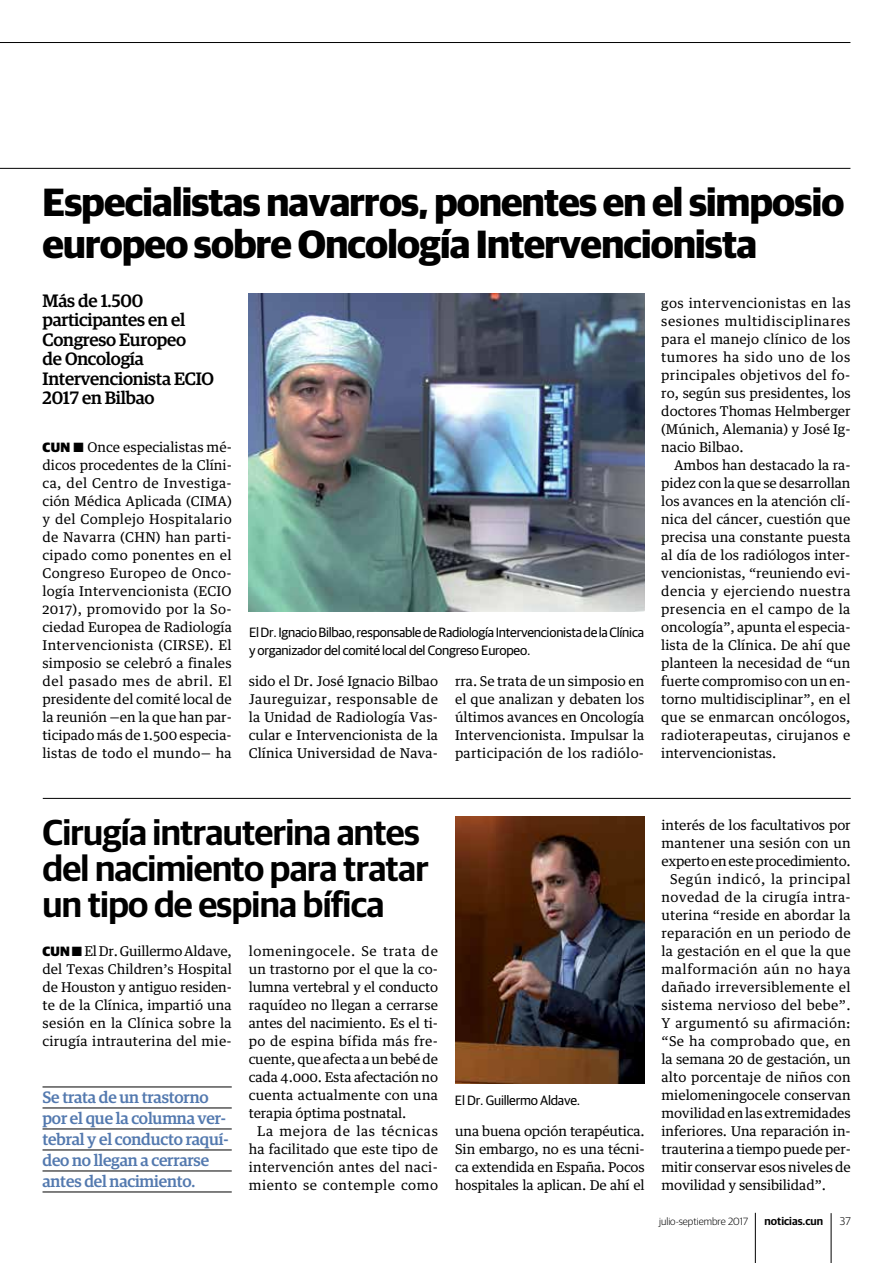
<style>
.page{position:relative;width:893px;height:1263px;background:#fff}
.page>*{position:absolute;margin:0;border:0;box-sizing:border-box;transform-origin:0 0}
.t1{font:700 39.45px/42px "Guardian Sans";letter-spacing:-.02em;color:#000}
.t2{font:600 36px/36px "Guardian Sans";letter-spacing:-.02em;color:#000}
.t3{font:500 18px/19.5px "Guardian Egyp";letter-spacing:-.015em;color:#000}
.t4{font:500 16.5px/21px "Guardian Egyp";letter-spacing:-.01em;color:#5379af}
.t5{font:13.5px/18px "Guardian Text Egyp";letter-spacing:.005em;color:#000;text-align:justify}
.t6{font:13.5px/18px "Guardian Sans";letter-spacing:-.015em;color:#000}
.t7{font:13.5px "Guardian Text Egyp";letter-spacing:.025em;color:#000}
.t8{font:13.5px "Guardian Text Egyp";letter-spacing:-.02em;color:#000}
.t9{font:13.5px "Guardian Text Egyp";letter-spacing:.04em;color:#000}
.t10{font:13.5px "Guardian Text Egyp";letter-spacing:.045em;color:#000}
.t11{font:13.5px "Guardian Text Egyp";letter-spacing:.03em;color:#000}
.t12{font:600 11.25px "Guardian Sans";color:#000}
.t13{font:300 11.25px "Guardian Sans";color:#000}
.t14{font:300 10.5px "Guardian Sans";color:#000}
.s1{font-family:"Guardian Sans";font-weight:900}
</style>
<div class="page">
<img style="left:249px;top:293px;width:395px;height:318px">
<hr style="left:831px;top:1213px;width:1px;height:50px;background:#000">
<hr style="left:755px;top:1213px;width:1px;height:50px;background:#000">
<hr style="left:43px;top:1087px;width:189px;height:1px;background:#000">
<hr style="left:43px;top:1108px;width:189px;height:1px;background:#000">
<hr style="left:43px;top:1129px;width:189px;height:1px;background:#000">
<hr style="left:43px;top:1150px;width:189px;height:1px;background:#000">
<hr style="left:43px;top:1171px;width:189px;height:1px;background:#000">
<hr style="left:43px;top:1192px;width:189px;height:1px;background:#000">
<hr style="left:0;top:168px;width:850px;height:1px;background:#000">
<hr style="left:0;top:42px;width:850px;height:1px;background:#000">
<hr style="left:43px;top:798px;width:808px;height:1px;background:#000">
<img style="left:455px;top:817px;width:189px;height:266px">
<h1 class="t1" style="left:43px;top:178px;width:803px">Especialistas navarros, ponentes en el simposio europeo sobre Oncología Intervencionista</h1>
<h3 class="t3" style="left:43px;top:289px;width:173px">Más de 1.500 participantes en el<br>Congreso Europeo<br>de Oncología<br>Intervencionista ECIO<br>2017 en Bilbao</h3>
<p class="t5" style="left:43px;top:437px;width:191px"><span class="s1">CUN</span> ■ Once especialistas mé&shy;dicos procedentes de la Clíni&shy;ca, del Centro de Investiga&shy;ción Médica Aplicada (CIMA) y del Complejo Hospitalario de Navarra (CHN) han parti&shy;cipado como ponentes en el Congreso Europeo de Onco&shy;logía Intervencionista (ECIO 2017), promovido por la So&shy;ciedad Europea de Radiología Intervencionista (CIRSE). El simposio se celebró a finales del pasado mes de abril. El presidente del comité local de la reunión —en la que han par&shy;ticipado más de 1.500 especia&shy;listas de todo el mundo— ha</p>
<p class="t6" style="left:249px;top:622px;width:397px">El Dr. Ignacio Bilbao, responsable de Radiología Intervencionista de la Clínica y organizador del comité local del Congreso Europeo.</p>
<p class="t5" style="left:249px;top:671px;width:191px">sido el Dr. José Ignacio Bilbao Jaureguizar, responsable de la Unidad de Radiología Vas&shy;cular e Intervencionista de la Clínica Universidad de Nava-</p>
<p class="t5" style="left:455px;top:671px;width:191px">rra. Se trata de un simposio en el que analizan y debaten los últimos avances en Oncología Intervencionista. Impulsar la participación de los radiólo-</p>
<p class="t5" style="left:661px;top:293px;width:191px">gos intervencionistas en las sesiones multidisciplinares para el manejo clínico de los tumores ha sido uno de los principales objetivos del fo&shy;ro, según sus presidentes, los doctores Thomas Helmberger (Múnich, Alemania) y José Ig&shy;nacio Bilbao.</p>
<p class="t5" style="left:661px;top:455px;width:191px;text-indent:13px">Ambos han destacado la ra&shy;pidez con la que se desarrollan los avances en la atención clí&shy;nica del cáncer, cuestión que precisa una constante puesta al día de los radiólogos inter&shy;vencionistas, “reuniendo evi&shy;dencia y ejerciendo nuestra presencia en el campo de la oncología”, apunta el especia&shy;lista de la Clínica. De ahí que planteen la necesidad de “un fuerte compromiso con un en&shy;torno multidisciplinar”, en el que se enmarcan oncólogos, radioterapeutas, cirujanos e intervencionistas.</p>
<h2 class="t2" style="left:43px;top:811px;width:388px">Cirugía intrauterina antes del nacimiento para tratar un tipo de espina bífica</h2>
<p class="t5" style="left:43px;top:941px;width:191px"><span class="s1">CUN</span> ■ El Dr. Guillermo Aldave, del Texas Children’s Hospital de Houston y antiguo residen&shy;te de la Clínica, impartió una sesión en la Clínica sobre la cirugía intrauterina del mie-</p>
<p class="t4" style="left:43px;top:1086px;width:188px">Se trata de un trastorno por el que la columna ver&shy;tebral y el conducto raquí&shy;deo no llegan a cerrarse antes del nacimiento.</p>
<p class="t5" style="left:249px;top:941px;width:191px">lomeningocele. Se trata de un trastorno por el que la co&shy;lumna vertebral y el conducto raquídeo no llegan a cerrarse antes del nacimiento. Es el ti&shy;po de espina bífida más fre&shy;cuente, que afecta a un bebé de cada 4.000. Esta afectación no cuenta actualmente con una terapia óptima postnatal.</p>
<p class="t5" style="left:249px;top:1121px;width:191px;text-indent:9px">La mejora de las técnicas ha facilitado que este tipo de intervención antes del naci&shy;miento se contemple como</p>
<p class="t5" style="left:455px;top:1121px;width:191px">una buena opción terapéutica.<br>Sin embargo, no es una técni&shy;ca extendida en España. Pocos hospitales la aplican. De ahí el</p>
<p class="t6" style="left:455px;top:1090px;width:127px">El Dr. Guillermo Aldave.</p>
<p class="t5" style="left:661px;top:815px;width:191px">interés de los facultativos por</p>
<p class="t5" style="left:661px;top:833px;width:191px">mantener una sesión con un</p>
<p class="t8" style="left:661px;top:850px;width:191px">experto en este procedimiento.</p>
<p class="t9" style="left:670px;top:868px;width:182px">Según indicó, la principal</p>
<p class="t7" style="left:661px;top:886px;width:191px">novedad de la cirugía intra-</p>
<p class="t5" style="left:661px;top:905px;width:191px">uterina “reside en abordar la</p>
<p class="t5" style="left:661px;top:923px;width:191px">reparación en un periodo de</p>
<p class="t5" style="left:661px;top:941px;width:191px">la gestación en el que la que</p>
<p class="t10" style="left:661px;top:958px;width:191px">malformación aún no haya</p>
<p class="t5" style="left:661px;top:977px;width:191px">dañado irreversiblemente el</p>
<p class="t7" style="left:661px;top:994px;width:191px">sistema nervioso del bebe”.</p>
<p class="t7" style="left:661px;top:1012px;width:191px">Y argumentó su afirmación:</p>
<p class="t11" style="left:661px;top:1030px;width:191px">“Se ha comprobado que, en</p>
<p class="t5" style="left:661px;top:1049px;width:191px">la semana 20 de gestación, un</p>
<p class="t5" style="left:661px;top:1067px;width:191px">alto porcentaje de niños con</p>
<p class="t5" style="left:661px;top:1085px;width:191px">mielomeningocele conservan</p>
<p class="t5" style="left:661px;top:1103px;width:191px">movilidad en las extremidades</p>
<p class="t5" style="left:661px;top:1121px;width:191px">inferiores. Una reparación in-</p>
<p class="t5" style="left:661px;top:1139px;width:191px">trauterina a tiempo puede per-</p>
<p class="t5" style="left:661px;top:1157px;width:191px">mitir conservar esos niveles de</p>
<p class="t5" style="left:661px;top:1175px;width:166px">movilidad y sensibilidad”.</p>
<p class="t14" style="left:659px;top:1214px;width:90px">julio-septiembre 2017</p>
<p class="t12" style="left:765px;top:1212px;width:60px">noticias.cun</p>
<p class="t13" style="left:840px;top:1213px;width:12px">37</p>
</div>
